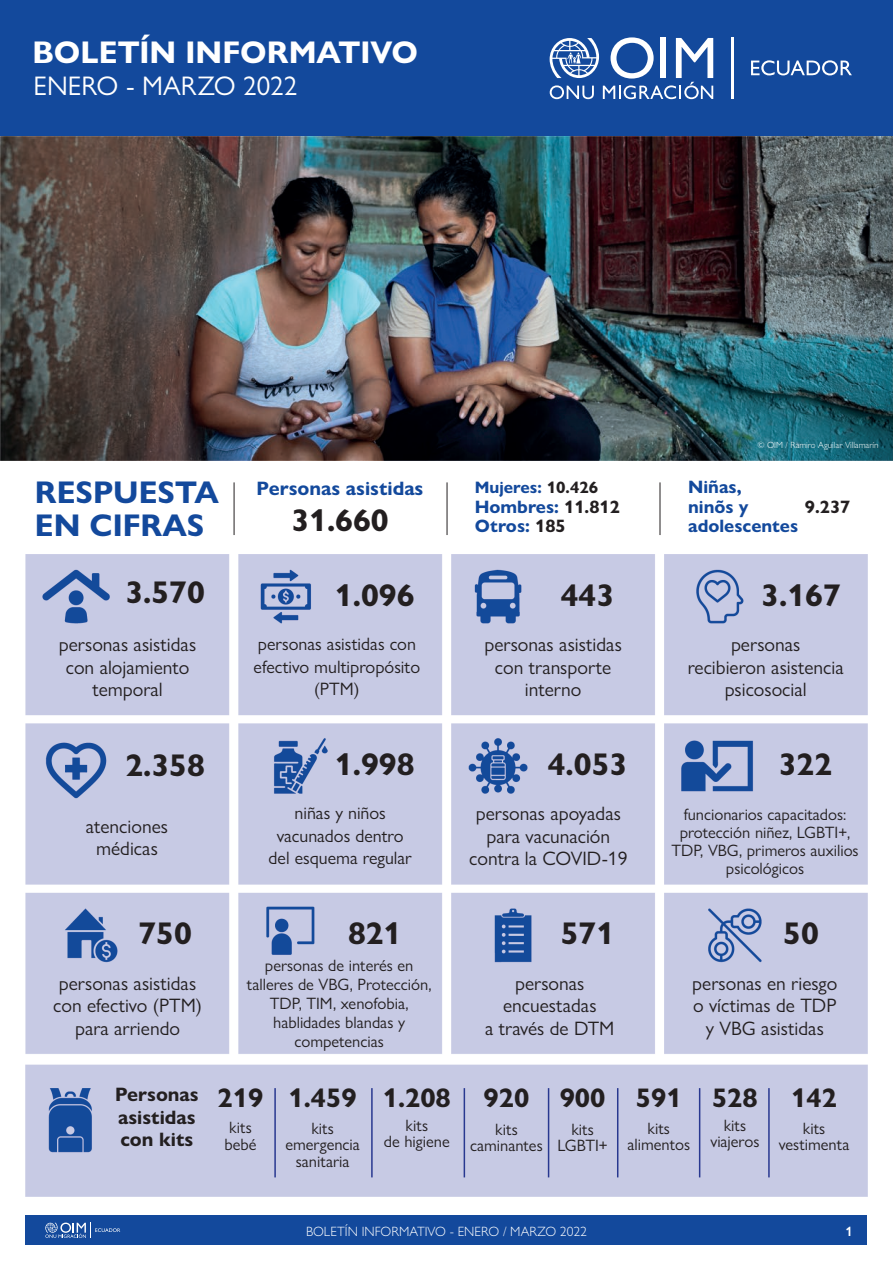
<style>
.page{position:relative;width:893px;height:1263px;background:#fff}
.page>*{position:absolute;margin:0;border:0;box-sizing:border-box;transform-origin:0 0}
.t1{font:700 31.5px "Gill Sans Nova";color:#231f20}
.t2{font:700 31.5px "Gill Sans Nova";color:#fff}
.t3{font:700 31.5px/33px "Gill Sans Nova";color:#13499c}
.t4{font:700 27px "Gill Sans Nova";color:#231f20}
.t5{font:27px "Gill Sans Nova";color:#fff}
.t6{font:19.5px/22.5px "Gill Sans Nova";color:#231f20;text-align:center}
.t7{font:700 19.5px/22.5px "Gill Sans Nova";color:#231f20}
.t8{font:700 19.5px "Gill Sans Nova";color:#13499c}
.t9{font:18px/22.5px "Gill Sans Nova";color:#231f20;text-align:center}
.t10{font:700 18px/19.5px "Gill Sans Nova";color:#13499c}
.t11{font:700 18px "Gill Sans Nova";color:#231f20}
.t12{font:700 16.65px "Gill Sans Nova";color:#13499c}
.t13{font:16.5px/16.5px "Gill Sans Nova";color:#231f20;text-align:center}
.t14{font:300 13.5px "Gill Sans Nova";color:#fff}
.t15{font:600 13.5px "Gill Sans Nova";color:#fff}
.t16{font:300 9px "Gill Sans Nova";color:#fff}
.s1{color:#231f20}
</style>
<div class="page">
<div style="left:0;top:0;width:893px;height:137px;background:#13499c"></div>
<img style="left:25px;top:555px;width:843px;height:642px">
<img style="left:0;top:137px;width:893px;height:323px">
<hr style="left:234px;top:482px;width:1px;height:53px;background:#231f20">
<hr style="left:447px;top:482px;width:1px;height:53px;background:#231f20">
<hr style="left:660px;top:482px;width:1px;height:53px;background:#231f20">
<hr style="left:274px;top:1088px;width:2px;height:89px;background:#283890">
<hr style="left:371px;top:1088px;width:2px;height:89px;background:#283890">
<hr style="left:464px;top:1088px;width:1px;height:89px;background:#283890">
<hr style="left:548px;top:1088px;width:1px;height:89px;background:#283890">
<hr style="left:617px;top:1088px;width:1px;height:89px;background:#283890">
<hr style="left:699px;top:1088px;width:1px;height:89px;background:#283890">
<hr style="left:768px;top:1088px;width:2px;height:89px;background:#283890">
<div style="left:26px;top:1215px;width:841px;height:30px;background:#13499c"></div>
<hr style="left:731px;top:38px;width:2px;height:61px;background:#fff">
<svg style="left:751px;top:60px;width:101px;height:15px"></svg>
<svg style="left:550px;top:37px;width:163px;height:62px"></svg>
<svg style="left:45px;top:1222px;width:75px;height:16px"></svg>
<h1 class="t2" style="left:32px;top:33px;width:387px">BOLETÍN INFORMATIVO</h1>
<h2 class="t5" style="left:33px;top:69px;width:265px">ENERO - MARZO 2022</h2>
<p class="t16" style="left:757px;top:439px;width:123px">© OIM / Ramiro Aguilar Villamarín</p>
<p class="t10" style="left:688px;top:477px;width:111px">Niñas,<br>ninõs y adolescentes</p>
<h1 class="t3" style="left:35px;top:476px;width:186px">RESPUESTA<br>EN CIFRAS</h1>
<p class="t8" style="left:257px;top:476px;width:168px">Personas asistidas</p>
<p class="t12" style="left:475px;top:477px;width:125px">Mujeres: <span class="s1">10.426</span></p>
<p class="t10" style="left:475px;top:497px;width:147px">Hombres: <span class="s1">11.812<br></span>Otros: <span class="s1">185</span></p>
<p class="t11" style="left:805px;top:496px;width:47px">9.237</p>
<h1 class="t1" style="left:291px;top:500px;width:99px">31.660</h1>
<h1 class="t1" style="left:125px;top:572px;width:81px">3.570</h1>
<p class="t6" style="left:59px;top:633px;width:139px">personas asistidas con alojamiento temporal</p>
<h1 class="t1" style="left:125px;top:746px;width:81px">2.358</h1>
<p class="t6" style="left:86px;top:815px;width:84px">atenciones médicas</p>
<h1 class="t1" style="left:138px;top:914px;width:55px">750</h1>
<p class="t6" style="left:53px;top:971px;width:150px">personas asistidas con efectivo (PTM) para arriendo</p>
<h1 class="t1" style="left:335px;top:576px;width:81px">1.096</h1>
<p class="t9" style="left:254px;top:633px;width:168px">personas asistidas con efectivo multipropósito (PTM)</p>
<h1 class="t1" style="left:335px;top:745px;width:81px">1.998</h1>
<p class="t9" style="left:269px;top:802px;width:145px">niñas y niños vacunados dentro del esquema regular</p>
<h1 class="t1" style="left:348px;top:914px;width:55px">821</h1>
<p class="t13" style="left:247px;top:956px;width:186px;line-height:18.8px">personas de interés en talleres de VBG, Protección,<br>TDP, TIM, xenofobia, hablidades blandas y competencias</p>
<h1 class="t1" style="left:561px;top:576px;width:55px">443</h1>
<p class="t6" style="left:484px;top:633px;width:139px">personas asistidas con transporte interno</p>
<h1 class="t1" style="left:548px;top:745px;width:81px">4.053</h1>
<p class="t6" style="left:469px;top:802px;width:160px">personas apoyadas para vacunación contra la COVID-19</p>
<h1 class="t1" style="left:561px;top:914px;width:55px">571</h1>
<p class="t6" style="left:485px;top:971px;width:131px">personas encuestadas<br>a través de DTM</p>
<h1 class="t1" style="left:761px;top:576px;width:81px">3.167</h1>
<p class="t6" style="left:688px;top:633px;width:157px">personas<br>recibieron asistencia psicosocial</p>
<h1 class="t1" style="left:779px;top:745px;width:55px">322</h1>
<p class="t13" style="left:671px;top:805px;width:189px;line-height:18px">funcionarios capacitados: protección niñez, LGBTI+,<br>TDP, VBG, primeros auxilios psicológicos</p>
<h1 class="t1" style="left:783px;top:914px;width:37px">50</h1>
<p class="t6" style="left:692px;top:971px;width:146px">personas en riesgo o víctimas de TDP y VBG asistidas</p>
<p class="t7" style="left:115px;top:1083px;width:85px">Personas asistidas con kits</p>
<h2 class="t4" style="left:484px;top:1080px;width:47px">920</h2>
<h2 class="t4" style="left:383px;top:1080px;width:70px">1.208</h2>
<p class="t13" style="left:384px;top:1116px;width:67px">kits<br>de higiene</p>
<h2 class="t4" style="left:218px;top:1080px;width:47px">219</h2>
<p class="t13" style="left:224px;top:1119px;width:34px;text-align:left">kits bebé</p>
<h2 class="t4" style="left:289px;top:1080px;width:70px">1.459</h2>
<p class="t13" style="left:285px;top:1119px;width:76px">kits emergencia sanitaria</p>
<p class="t13" style="left:470px;top:1121px;width:74px">kits caminantes</p>
<h2 class="t4" style="left:560px;top:1080px;width:47px">900</h2>
<p class="t13" style="left:557px;top:1121px;width:52px">kits<br>LGBTI+</p>
<h2 class="t4" style="left:636px;top:1080px;width:47px">591</h2>
<p class="t13" style="left:627px;top:1119px;width:64px">kits alimentos</p>
<h2 class="t4" style="left:712px;top:1080px;width:47px">528</h2>
<p class="t13" style="left:710px;top:1116px;width:51px">kits viajeros</p>
<h2 class="t4" style="left:791px;top:1080px;width:47px">142</h2>
<p class="t13" style="left:779px;top:1119px;width:72px">kits vestimenta</p>
<p class="t14" style="left:306px;top:1223px;width:282px">BOLETÍN INFORMATIVO - ENERO / MARZO 2022</p>
<p class="t15" style="left:846px;top:1223px;width:9px">1</p>
</div>
